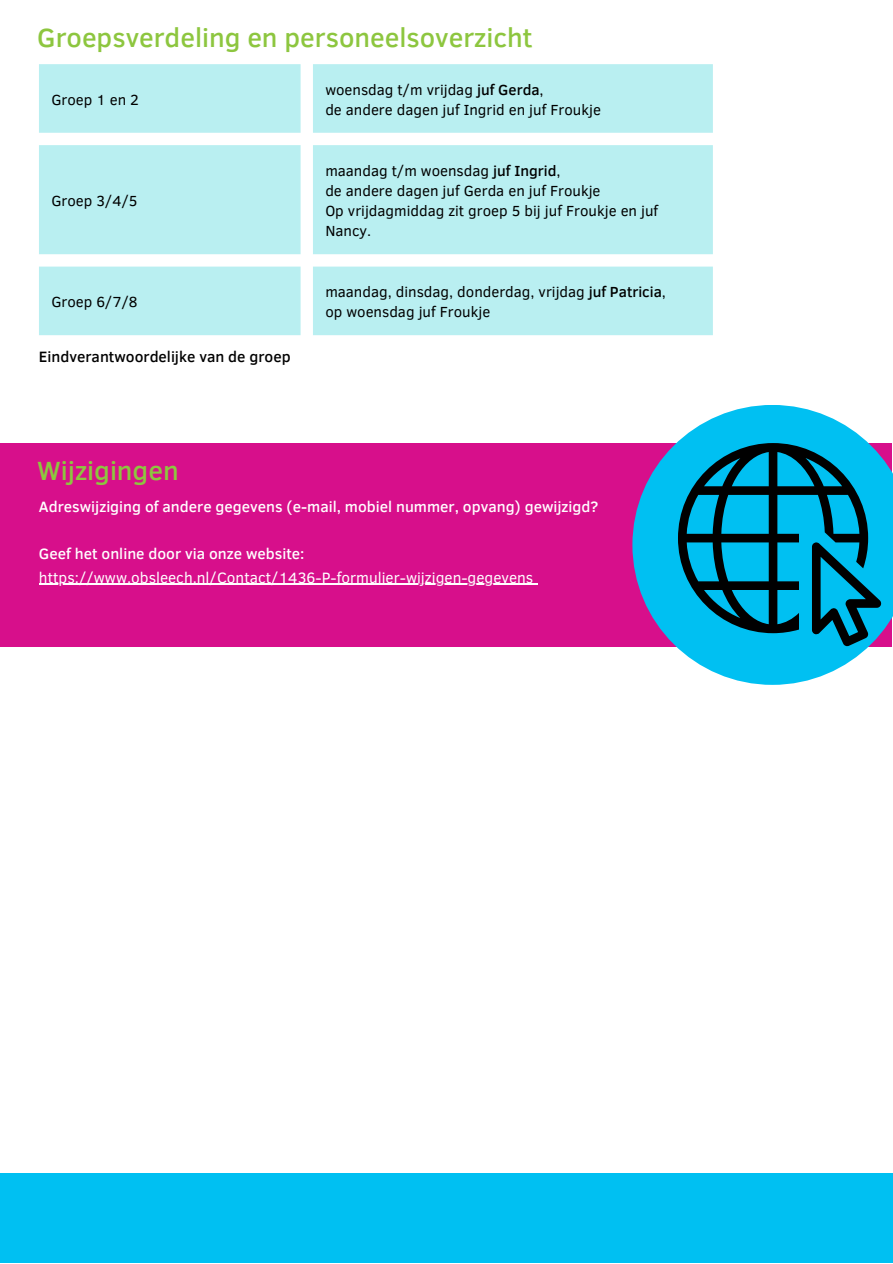
<style>
.page{position:relative;width:893px;height:1264px;background:#fff}
.page>*{position:absolute;margin:0;border:0;box-sizing:border-box;transform-origin:0 0}
.t1{font:500 27px "Clear Sans";color:#8dc63f}
.t2{font:500 15.3px "Clear Sans";color:#fff}
.t3{font:15.3px "Clear Sans";color:#fff}
.t4{font:500 15.3px "Clear Sans";color:#000}
.t5{font:15px/20.2px "Clear Sans";color:#000}
.s1{font-weight:500}
</style>
<div class="page">
<div style="left:0;top:443px;width:891px;height:203px;background:#d70f8b"></div>
<div style="left:0;top:1173px;width:892px;height:89px;background:#00c0f2"></div>
<svg style="left:632px;top:405px;width:260px;height:280px;fill:#00c0f2"></svg>
<svg style="left:39px;top:64px;width:673px;height:271px;background:#c0f0f2"></svg>
<svg style="left:678px;top:443px;width:203px;height:203px;background:#0080a2"></svg>
<hr style="left:39px;top:584px;width:494px;height:1px;background:#fff">
<h1 class="t1" style="left:37px;top:18px;width:497px">Groepsverdeling en personeelsoverzicht</h1>
<p class="t5" style="left:51px;top:88px;width:89px">Groep 1 en 2</p>
<p class="t5" style="left:325px;top:78px;width:277px">woensdag t/m vrijdag <span class="s1">juf Gerda</span>,<br>de andere dagen juf Ingrid en juf Froukje</p>
<p class="t5" style="left:51px;top:190px;width:88px">Groep 3/4/5</p>
<p class="t5" style="left:325px;top:159px;width:334px">maandag t/m woensdag <span class="s1">juf Ingrid</span>,<br>de andere dagen juf Gerda en juf Froukje<br>Op vrijdagmiddag zit groep 5 bij juf Froukje en juf<br>Nancy.</p>
<p class="t5" style="left:51px;top:291px;width:88px">Groep 6/7/8</p>
<p class="t5" style="left:325px;top:281px;width:342px">maandag, dinsdag, donderdag, vrijdag <span class="s1">juf Patricia</span>, op woensdag juf Froukje</p>
<p class="t4" style="left:39px;top:345px;width:253px">Eindverantwoordelijke van de groep</p>
<h1 class="t1" style="left:37px;top:451px;width:143px">Wijzigingen</h1>
<p class="t2" style="left:39px;top:495px;width:561px">Adreswijziging of andere gegevens (e-mail, mobiel nummer, opvang) gewijzigd?</p>
<p class="t2" style="left:39px;top:542px;width:267px">Geef het online door via onze website:</p>
<p class="t3" style="left:39px;top:566px;width:495px">https://www.obsleech.nl/Contact/1436-P-formulier-wijzigen-gegevens</p>
</div>
